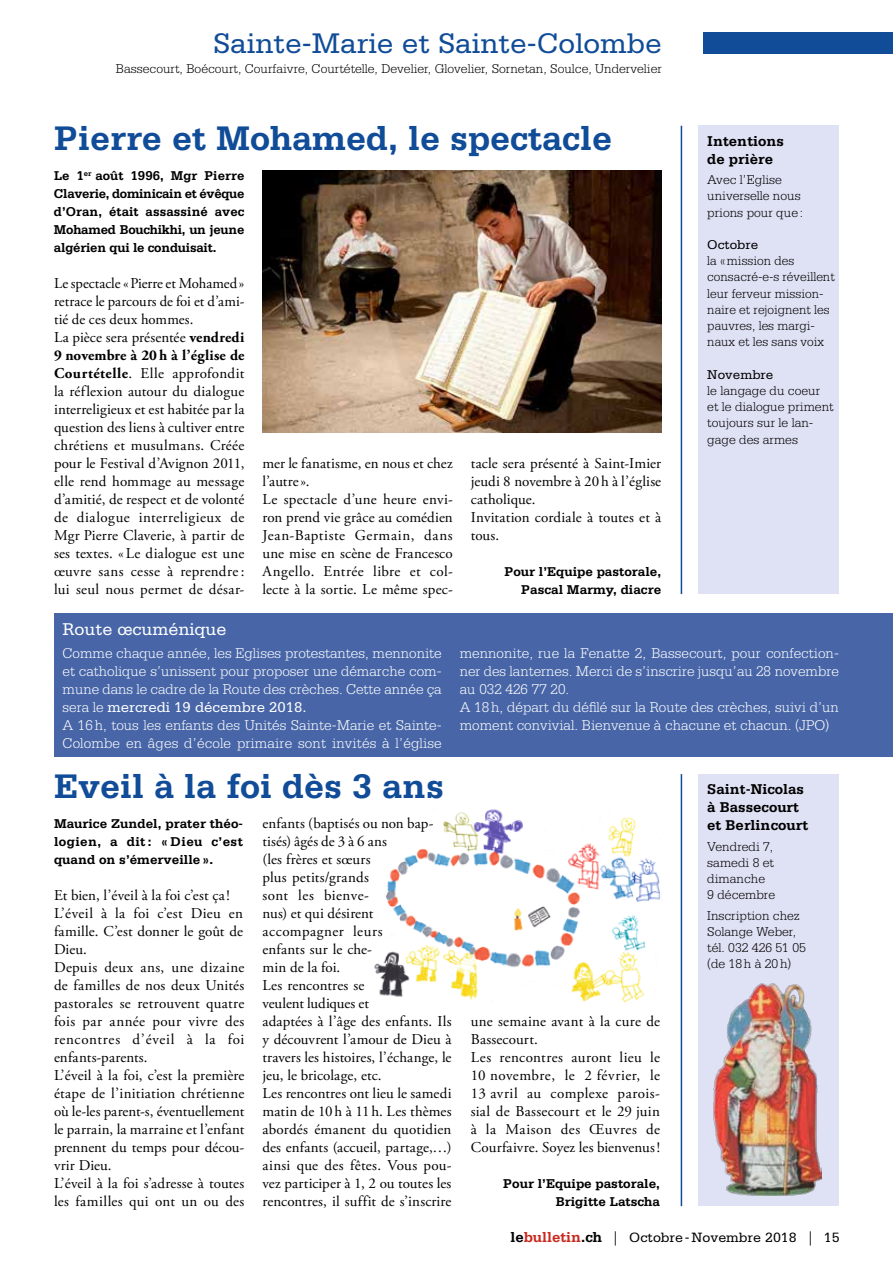
<style>
.page{position:relative;width:893px;height:1263px;background:#fff}
.page>*{position:absolute;margin:0;border:0;box-sizing:border-box;transform-origin:0 0}
.t1{font:700 36px "Serifa";color:#104c97}
.t2{font:30px "Serifa";color:#104c97}
.t3{font:18px "Serifa";color:#fff}
.t4{font:15px/18px "Adobe Garamond Pro";letter-spacing:.015em;color:#000}
.t5{font:300 15px/18px "Serifa";color:#fff}
.t6{font:700 15px/18px "Serifa";color:#000}
.t7{font:14.25px "Serifa";color:#000}
.t8{font:300 13.5px/16.2px "Serifa";color:#000}
.t9{font:700 13.5px/18px "Serifa";color:#000;text-align:justify}
.t10{font:13.5px "Serifa";color:#000}
.s1{font-weight:700}
.s2{font-weight:400}
.s3{font-weight:700;font-size:15px}
.s4{font-weight:700;font-size:15px;color:#ca291d}
.s5{font-family:"Adobe Garamond Pro"}
</style>
<div class="page">
<hr style="left:681px;top:774px;width:1px;height:432px;background:#104c97">
<div style="left:703px;top:33px;width:190px;height:21px;background:#104c97"></div>
<hr style="left:681px;top:126px;width:1px;height:468px;background:#104c97">
<div style="left:699px;top:774px;width:140px;height:431px;background:#dfe1f4"></div>
<div style="left:54px;top:613px;width:839px;height:143px;background:#4866a7"></div>
<div style="left:699px;top:126px;width:140px;height:468px;background:#dfe1f4"></div>
<img style="left:713px;top:983px;width:108px;height:212px">
<img style="left:262px;top:170px;width:399px;height:262px">
<img style="left:374px;top:809px;width:286px;height:194px">
<h2 class="t2" style="left:213px;top:27px;width:450px">Sainte-Marie et Sainte-Colombe</h2>
<p class="t8" style="left:116px;top:61px;width:547px">Bassecourt, Boécourt, Courfaivre, Courtételle, Develier, Glovelier, Sornetan, Soulce, Undervelier</p>
<h1 class="t1" style="left:54px;top:117px;width:560px">Pierre et Mohamed, le spectacle</h1>
<p class="t9" style="left:54px;top:166px;width:192px">Le 1<sup>er</sup> août 1996, Mgr Pierre Claverie, dominicain et évêque d’Oran, était assassiné avec Mohamed Bouchikhi, un jeune algérien qui le conduisait.</p>
<p class="t4" style="left:54px;top:275px;width:192px">Le spectacle «Pierre et Mohamed» retrace le parcours de foi et d’ami&shy;tié de ces deux hommes.<br>La pièce sera présentée <span class="s1">vendredi<br>9 novembre à 20h à l’église de<br>Courtételle</span>. Elle approfondit la réflexion autour du dialogue interreligieux et est habitée par la question des liens à cultiver entre chrétiens et musulmans. Créée pour le Festival d’Avignon 2011, elle rend hommage au message d’amitié, de respect et de volonté de dialogue interreligieux de<br>Mgr Pierre Claverie, à partir de ses textes. «Le dialogue est une œuvre sans cesse à reprendre: lui seul nous permet de désar-</p>
<p class="t4" style="left:262px;top:455px;width:192px">mer le fanatisme, en nous et chez l’autre».<br>Le spectacle d’une heure envi&shy;ron prend vie grâce au comédien<br>Jean-Baptiste Germain, dans une mise en scène de Francesco<br>Angello. Entrée libre et col&shy;lecte à la sortie. Le même spec-</p>
<p class="t4" style="left:471px;top:455px;width:192px">tacle sera présenté à Saint-Imier jeudi 8 novembre à 20h à l’église catholique.<br>Invitation cordiale à toutes et à tous.</p>
<p class="t9" style="left:504px;top:562px;width:158px;text-align:right">Pour l’Equipe pastorale,<br>Pascal Marmy, diacre</p>
<p class="t6" style="left:707px;top:132px;width:78px">Intentions de prière</p>
<p class="t8" style="left:707px;top:172px;width:97px">Avec l’Eglise universelle nous prions pour que:</p>
<p class="t10" style="left:707px;top:237px;width:53px">Octobre</p>
<p class="t8" style="left:707px;top:253px;width:129px">la «mission des consacré-e-s réveillent leur ferveur mission&shy;naire et rejoignent les pauvres, les margi&shy;naux et les sans voix</p>
<p class="t10" style="left:707px;top:367px;width:68px">Novembre</p>
<p class="t8" style="left:707px;top:382px;width:128px">le langage du coeur et le dialogue priment toujours sur le lan&shy;gage des armes</p>
<p class="t3" style="left:63px;top:620px;width:166px">Route œcuménique</p>
<p class="t5" style="left:63px;top:644px;width:381px">Comme chaque année, les Eglises protestantes, mennonite et catholique s’unissent pour proposer une démarche com&shy;mune dans le cadre de la Route des crèches. Cette année ça sera le <span class="s2">mercredi 19 décembre 2018.<br></span>A 16h, tous les enfants des Unités Sainte-Marie et Sainte-Colombe en âges d’école primaire sont invités à l’église</p>
<p class="t5" style="left:460px;top:644px;width:381px">mennonite, rue la Fenatte 2, Bassecourt, pour confection&shy;ner des lanternes. Merci de s’inscrire jusqu’au 28 novembre au 032 426 77 20.<br>A 18h, départ du défilé sur la Route des crèches, suivi d’un moment convivial. Bienvenue à chacune et chacun. (JPO)</p>
<h1 class="t1" style="left:54px;top:765px;width:392px">Eveil à la foi dès 3 ans</h1>
<p class="t6" style="left:707px;top:780px;width:102px">Saint-Nicolas à Bassecourt et Berlincourt</p>
<p class="t8" style="left:707px;top:838px;width:69px">Vendredi 7, samedi 8 et dimanche<br>9 décembre</p>
<p class="t8" style="left:707px;top:907px;width:100px">Inscription chez<br>Solange Weber, tél. 032 426 51 05 (de 18h à 20h)</p>
<p class="t4" style="left:262px;top:815px;width:191px">enfants (baptisés ou non bap&shy;tisés) âgés de 3 à 6 ans<br>(les frères et sœurs<br>plus petits/grands<br>sont les bienve-<br>nus) et qui désirent accompagner leurs<br>enfants sur le che-<br>min de la foi.<br>Les rencontres se<br>veulent ludiques et<br>adaptées à l’âge des enfants. Ils y découvrent l’amour de Dieu à travers les histoires, l’échange, le jeu, le bricolage, etc.<br>Les rencontres ont lieu le samedi matin de 10h à 11h. Les thèmes abordés émanent du quotidien des enfants (accueil, partage,…) ainsi que des fêtes. Vous pou&shy;vez participer à 1, 2 ou toutes les rencontres, il suffit de s’inscrire</p>
<p class="t9" style="left:54px;top:814px;width:190px">Maurice Zundel, prater théo&shy;logien, a dit : « Dieu c’est quand on s’émerveille».</p>
<p class="t4" style="left:54px;top:887px;width:192px">Et bien, l’éveil à la foi c’est ça !<br>L’éveil à la foi c’est Dieu en famille. C’est donner le goût de<br>Dieu.<br>Depuis deux ans, une dizaine de familles de nos deux Unités pastorales se retrouvent quatre fois par année pour vivre des rencontres d’éveil à la foi enfants-parents.<br>L’éveil à la foi, c’est la première étape de l’initiation chrétienne où le-les parent-s, éventuellement le parrain, la marraine et l’enfant prennent du temps pour décou&shy;vrir Dieu.<br>L’éveil à la foi s’adresse à toutes les familles qui ont un ou des</p>
<p class="t4" style="left:471px;top:1013px;width:191px">une semaine avant à la cure de<br>Bassecourt.<br>Les rencontres auront lieu le<br>10 novembre, le 2 février, le<br>13 avril au complexe parois&shy;sial de Bassecourt et le 29 juin à la Maison des Œuvres de<br>Courfaivre. Soyez les bienvenus!</p>
<p class="t9" style="left:503px;top:1174px;width:158px;text-align:right">Pour l’Equipe pastorale,<br>Brigitte Latscha</p>
<p class="t7" style="left:510px;top:1230px;width:331px"><span class="s3">le</span><span class="s4">bulletin</span><span class="s3">.ch</span> <span class="s5">|</span> Octobre-Novembre 2018 <span class="s5">|</span> 15</p>
</div>
